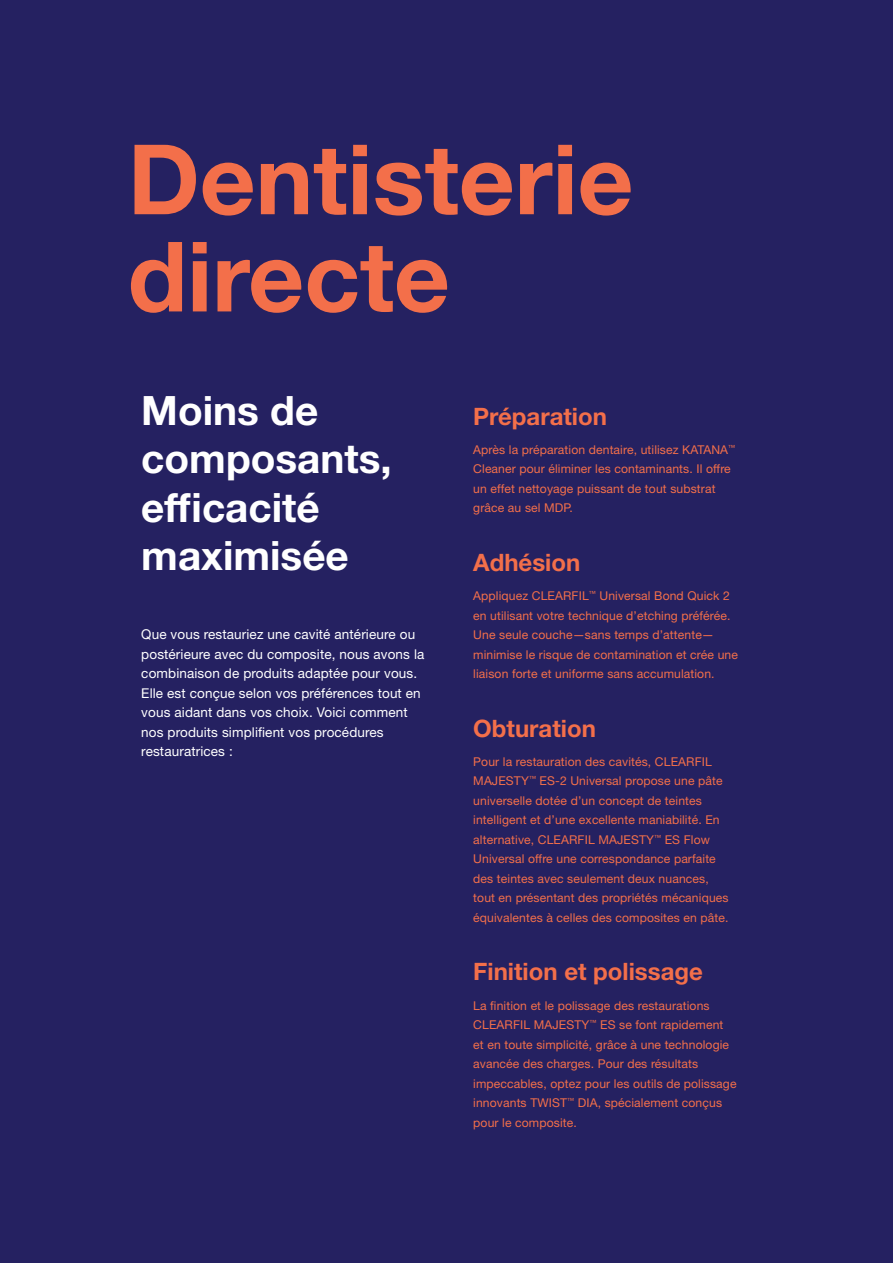
<style>
.page{position:relative;width:893px;height:1263px;background:#252161}
.page>*{position:absolute;margin:0;border:0;box-sizing:border-box;transform-origin:0 0}
.t1{font:700 97.2px/97.2px "Helvetica Neue LT Std";color:#f36f4a}
.t2{font:700 40.5px/48.6px "Helvetica Neue LT Std";color:#fff}
.t3{font:700 24px "Helvetica Neue LT Std";color:#f36f4a}
.t4{font:13.5px/19.5px "Helvetica Neue LT Std";letter-spacing:.01em;color:#fff}
.t5{font:12.15px/19.5px "Helvetica Neue LT Std";letter-spacing:.01em;color:#f36f4a}
</style>
<div class="page">
<h1 class="t1" style="left:128px;top:129px;width:507px">Dentisterie directe</h1>
<h2 class="t2" style="left:141px;top:385px;width:252px">Moins de composants, efficacité maximisée</h2>
<p class="t4" style="left:141px;top:624px;width:285px">Que vous restauriez une cavité antérieure ou postérieure avec du composite, nous avons la combinaison de produits adaptée pour vous.<br>Elle est conçue selon vos préférences tout en vous aidant dans vos choix. Voici comment nos produits simplifient vos procédures restauratrices :</p>
<h3 class="t3" style="left:473px;top:401px;width:135px">Préparation</h3>
<p class="t5" style="left:473px;top:440px;width:263px">Après la préparation dentaire, utilisez KATANA<sup>™ </sup>Cleaner pour éliminer les contaminants. Il offre un effet nettoyage puissant de tout substrat grâce au sel MDP.</p>
<h3 class="t3" style="left:473px;top:547px;width:109px">Adhésion</h3>
<p class="t5" style="left:473px;top:586px;width:266px">Appliquez CLEARFIL<sup>™</sup> Universal Bond Quick 2 en utilisant votre technique d’etching préférée.<br>Une seule couche—sans temps d’attente— minimise le risque de contamination et crée une liaison forte et uniforme sans accumulation.</p>
<h3 class="t3" style="left:473px;top:713px;width:124px">Obturation</h3>
<p class="t5" style="left:473px;top:752px;width:257px">Pour la restauration des cavités, CLEARFIL MAJESTY<sup>™</sup> ES-2 Universal propose une pâte universelle dotée d’un concept de teintes intelligent et d’une excellente maniabilité. En alternative, CLEARFIL MAJESTY<sup>™</sup> ES Flow Universal offre une correspondance parfaite des teintes avec seulement deux nuances, tout en présentant des propriétés mécaniques équivalentes à celles des composites en pâte.</p>
<h3 class="t3" style="left:473px;top:957px;width:231px">Finition et polissage</h3>
<p class="t5" style="left:473px;top:995px;width:265px">La finition et le polissage des restaurations CLEARFIL MAJESTY<sup>™</sup> ES se font rapidement et en toute simplicité, grâce à une technologie avancée des charges. Pour des résultats impeccables, optez pour les outils de polissage innovants TWIST<sup>™</sup> DIA, spécialement conçus pour le composite.</p>
</div>
